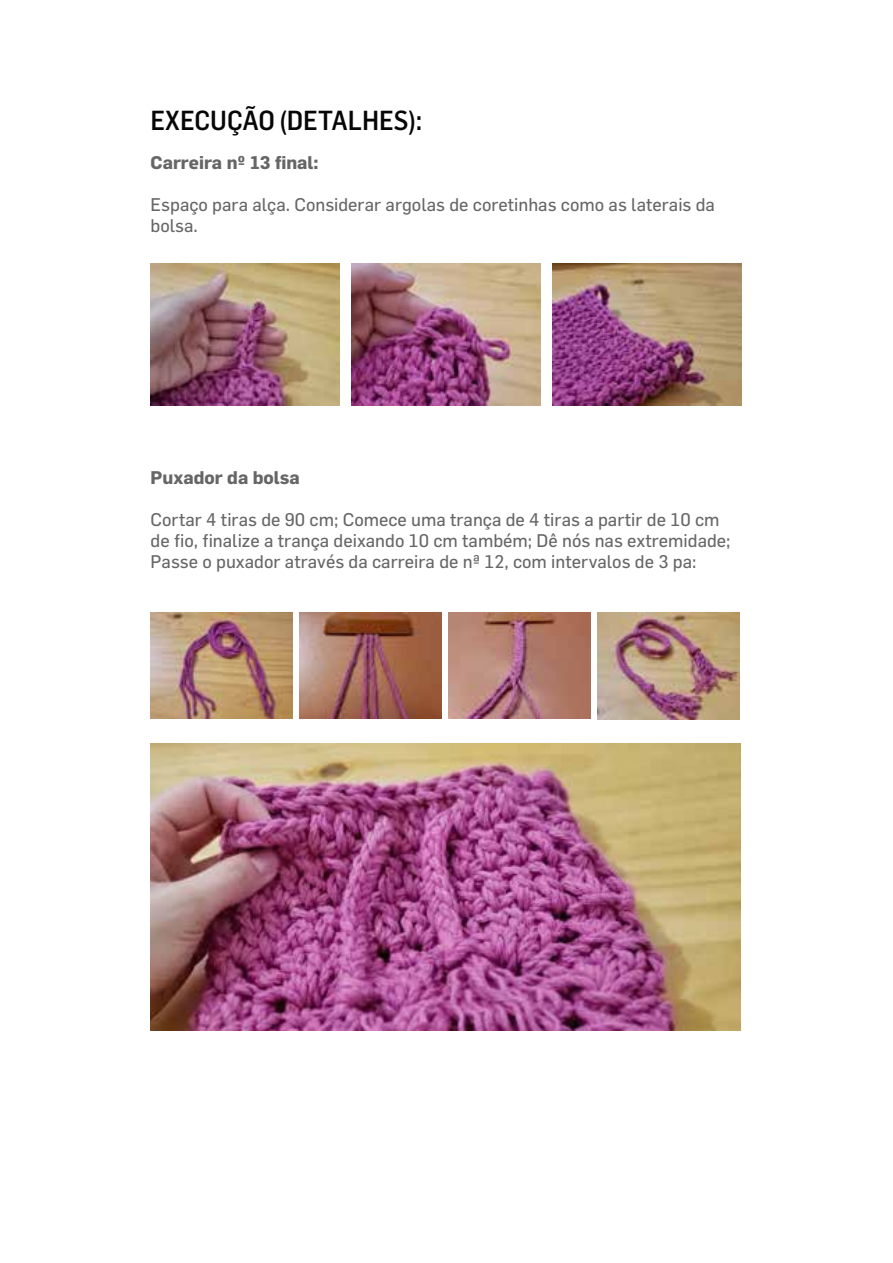
<style>
.page{position:relative;width:893px;height:1263px;background:#fff}
.page>*{position:absolute;margin:0;border:0;box-sizing:border-box;transform-origin:0 0}
.t1{font:500 27px "Flama Semicondensed";color:#070606}
.t2{font:18px/21px "Flama";color:#666}
.t3{font:700 18px "Flama";color:#666}
</style>
<div class="page">
<img style="left:151px;top:264px;width:188px;height:141px">
<img style="left:352px;top:264px;width:188px;height:141px">
<img style="left:552px;top:264px;width:189px;height:141px">
<img style="left:151px;top:612px;width:141px;height:106px">
<img style="left:300px;top:612px;width:141px;height:106px">
<img style="left:449px;top:612px;width:141px;height:106px">
<img style="left:598px;top:612px;width:141px;height:108px">
<img style="left:151px;top:744px;width:589px;height:287px">
<h1 class="t1" style="left:151px;top:103px;width:273px">EXECUÇÃO (DETALHES):</h1>
<p class="t3" style="left:151px;top:151px;width:169px">Carreira nº 13 final:</p>
<p class="t2" style="left:151px;top:193px;width:566px">Espaço para alça. Considerar argolas de coretinhas como as laterais da bolsa.</p>
<p class="t3" style="left:151px;top:466px;width:151px">Puxador da bolsa</p>
<p class="t2" style="left:151px;top:508px;width:581px">Cortar 4 tiras de 90 cm; Comece uma trança de 4 tiras a partir de 10 cm de fio, finalize a trança deixando 10 cm também; Dê nós nas extremidade;<br>Passe o puxador através da carreira de nª 12, com intervalos de 3 pa:</p>
</div>
